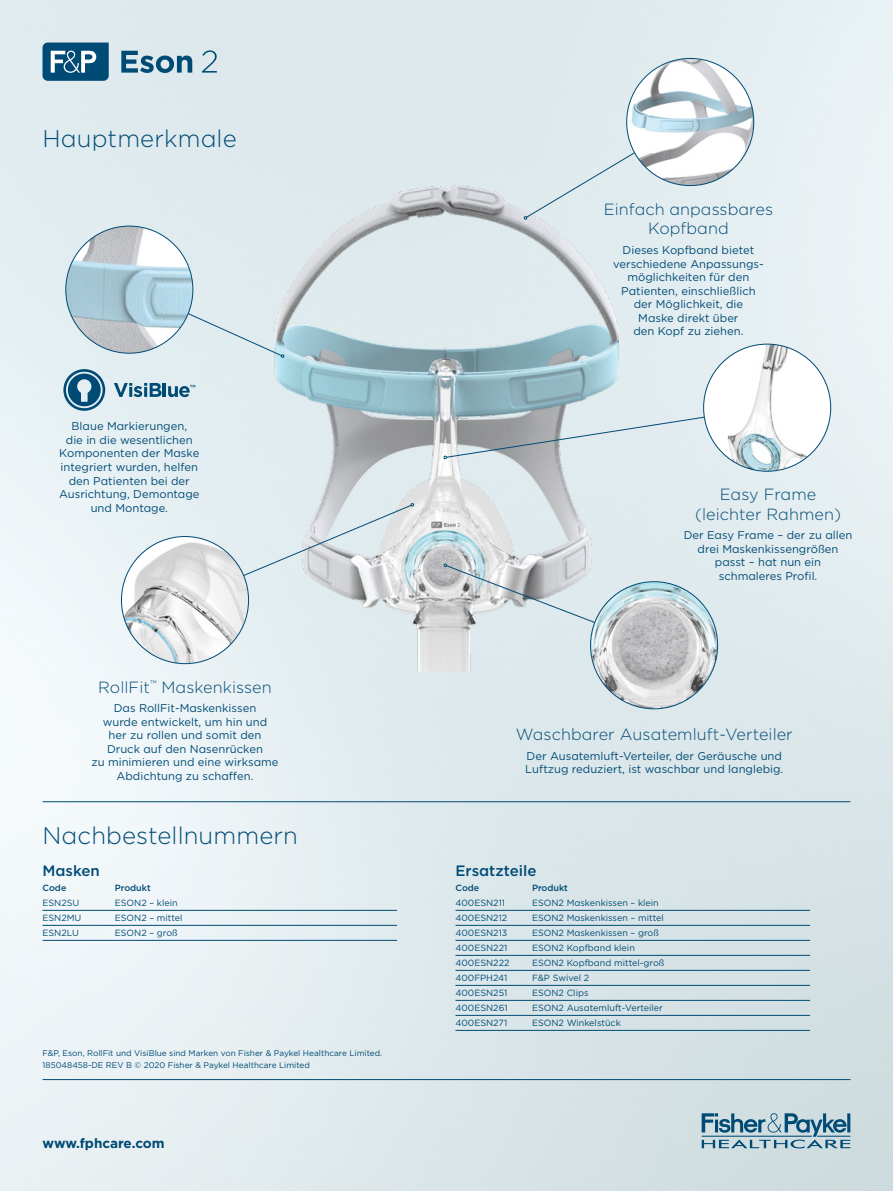
<style>
.page{position:relative;width:893px;height:1191px;background:#fff}
.page>*{position:absolute;margin:0;border:0;box-sizing:border-box;transform-origin:0 0}
.t1{font:300 24px "Gotham";letter-spacing:.005em;color:#004b75}
.t2{font:300 16.2px/19.5px "Gotham";letter-spacing:.005em;color:#004b75;text-align:center}
.t3{font:500 15px "Gotham";color:#004b75}
.t4{font:700 13.5px "Gotham";color:#004b75}
.t5{font:11.25px/13.5px "Gotham";color:#004b75;text-align:center}
.t6{font:9px "Gotham";color:#004b75}
.t7{font:500 9px "Gotham";color:#004b75}
.t8{font:8.25px/12px "Gotham";color:#004b75}
</style>
<div class="page">
<img style="left:0;top:0;width:893px;height:1191px">
<hr style="left:43px;top:801px;width:807px;height:1px;background:#004b75">
<hr style="left:43px;top:1079px;width:807px;height:1px;background:#004b75">
<hr style="left:43px;top:910px;width:354px;height:1px;background:#004b75">
<hr style="left:43px;top:925px;width:354px;height:1px;background:#004b75">
<hr style="left:43px;top:940px;width:354px;height:1px;background:#004b75">
<hr style="left:455px;top:910px;width:355px;height:1px;background:#004b75">
<hr style="left:455px;top:925px;width:355px;height:1px;background:#004b75">
<hr style="left:455px;top:940px;width:355px;height:1px;background:#004b75">
<hr style="left:455px;top:955px;width:355px;height:1px;background:#004b75">
<hr style="left:455px;top:970px;width:355px;height:1px;background:#004b75">
<hr style="left:455px;top:985px;width:355px;height:1px;background:#004b75">
<hr style="left:455px;top:1000px;width:355px;height:1px;background:#004b75">
<hr style="left:455px;top:1015px;width:355px;height:1px;background:#004b75">
<hr style="left:455px;top:1030px;width:355px;height:1px;background:#004b75">
<svg style="left:702px;top:1113px;width:148px;height:35px;background:#8aacbc"></svg>
<svg style="left:43px;top:43px;width:174px;height:38px;background:#7ea5b9"></svg>
<img style="left:275px;top:185px;width:343px;height:486px">
<div style="left:524px;top:121px;width:163px;height:98px;background:#dfebee"></div>
<img style="left:627px;top:58px;width:127px;height:127px;border-radius:64px">
<svg style="left:444px;top:563px;width:211px;height:83px;background:#d0d8db"></svg>
<img style="left:590px;top:581px;width:128px;height:128px;border-radius:64px">
<svg style="left:444px;top:407px;width:283px;height:52px;background:#c3cdd1"></svg>
<div style="left:704px;top:344px;width:127px;height:127px;background:#fff;border-radius:50%"></div>
<img style="left:727px;top:344px;width:80px;height:127px">
<svg style="left:184px;top:503px;width:230px;height:98px;background:#dae2e6"></svg>
<img style="left:121px;top:542px;width:128px;height:121px">
<svg style="left:114px;top:383px;width:47px;height:14px"></svg>
<hr style="left:163px;top:383px;width:3px;height:14px;background:#004b75">
<svg style="left:168px;top:385px;width:27px;height:12px"></svg>
<svg style="left:63px;top:369px;width:42px;height:42px;background:#6996af"></svg>
<svg style="left:129px;top:286px;width:155px;height:72px;background:#d9e6ea"></svg>
<img style="left:66px;top:226px;width:127px;height:127px;border-radius:64px">
<h1 class="t1" style="left:43px;top:123px;width:196px">Hauptmerkmale</h1>
<p class="t5" style="left:59px;top:419px;width:142px">Blaue Markierungen,<br>die in die wesentlichen<br>Komponenten der Maske integriert wurden, helfen den Patienten bei der<br>Ausrichtung, Demontage und Montage.</p>
<h2 class="t2" style="left:98px;top:676px;width:175px">RollFit<sup>™</sup> Maskenkissen</h2>
<p class="t5" style="left:91px;top:701px;width:189px">Das RollFit-Maskenkissen<br>wurde entwickelt, um hin und<br>her zu rollen und somit den<br>Druck auf den Nasenrücken<br>zu minimieren und eine wirksame<br>Abdichtung zu schaffen.</p>
<h1 class="t1" style="left:43px;top:820px;width:257px">Nachbestellnummern</h1>
<h3 class="t3" style="left:43px;top:861px;width:59px">Masken</h3>
<p class="t7" style="left:43px;top:882px;width:25px">Code</p>
<p class="t7" style="left:115px;top:882px;width:37px">Produkt</p>
<p class="t6" style="left:43px;top:897px;width:38px">ESN2SU</p>
<p class="t6" style="left:115px;top:897px;width:64px">ESON2 – klein</p>
<p class="t6" style="left:43px;top:912px;width:40px">ESN2MU</p>
<p class="t6" style="left:115px;top:912px;width:69px">ESON2 – mittel</p>
<p class="t6" style="left:43px;top:927px;width:38px">ESN2LU</p>
<p class="t6" style="left:115px;top:927px;width:64px">ESON2 – groß</p>
<p class="t8" style="left:43px;top:1046px;width:341px">F&amp;P, Eson, RollFit und VisiBlue sind Marken von Fisher &amp; Paykel Healthcare Limited.<br>185048458-DE REV B © 2020 Fisher &amp; Paykel Healthcare Limited</p>
<p class="t4" style="left:43px;top:1134px;width:124px">www.fphcare.com</p>
<h2 class="t2" style="left:604px;top:199px;width:171px">Einfach anpassbares<br>Kopfband</h2>
<p class="t5" style="left:613px;top:243px;width:152px">Dieses Kopfband bietet verschiedene Anpassungs&shy;möglichkeiten für den<br>Patienten, einschließlich der Möglichkeit, die<br>Maske direkt über<br>den Kopf zu ziehen.</p>
<h2 class="t2" style="left:695px;top:484px;width:148px">Easy Frame (leichter Rahmen)</h2>
<p class="t5" style="left:684px;top:528px;width:170px">Der Easy Frame – der zu allen drei Maskenkissengrößen passt – hat nun ein schmaleres Profil.</p>
<h2 class="t2" style="left:516px;top:724px;width:278px">Waschbarer Ausatemluft-Verteiler</h2>
<p class="t5" style="left:525px;top:748px;width:260px;text-align:left">Der Ausatemluft-Verteiler, der Geräusche und<br>Luftzug reduziert, ist waschbar und langlebig.</p>
<h3 class="t3" style="left:455px;top:861px;width:82px">Ersatzteile</h3>
<p class="t7" style="left:455px;top:882px;width:25px">Code</p>
<p class="t7" style="left:532px;top:882px;width:37px">Produkt</p>
<p class="t6" style="left:455px;top:897px;width:51px">400ESN211</p>
<p class="t6" style="left:532px;top:897px;width:128px">ESON2 Maskenkissen – klein</p>
<p class="t6" style="left:455px;top:912px;width:53px">400ESN212</p>
<p class="t6" style="left:532px;top:912px;width:133px">ESON2 Maskenkissen – mittel</p>
<p class="t6" style="left:455px;top:927px;width:53px">400ESN213</p>
<p class="t6" style="left:532px;top:927px;width:128px">ESON2 Maskenkissen – groß</p>
<p class="t6" style="left:455px;top:942px;width:53px">400ESN221</p>
<p class="t6" style="left:532px;top:942px;width:104px">ESON2 Kopfband klein</p>
<p class="t6" style="left:455px;top:957px;width:55px">400ESN222</p>
<p class="t6" style="left:532px;top:957px;width:134px">ESON2 Kopfband mittel-groß</p>
<p class="t6" style="left:455px;top:972px;width:53px">400FPH241</p>
<p class="t6" style="left:532px;top:972px;width:59px">F&amp;P Swivel 2</p>
<p class="t6" style="left:455px;top:987px;width:53px">400ESN251</p>
<p class="t6" style="left:532px;top:987px;width:58px">ESON2 Clips</p>
<p class="t6" style="left:455px;top:1002px;width:54px">400ESN261</p>
<p class="t6" style="left:532px;top:1002px;width:132px">ESON2 Ausatemluft-Verteiler</p>
<p class="t6" style="left:455px;top:1017px;width:53px">400ESN271</p>
<p class="t6" style="left:532px;top:1017px;width:90px">ESON2 Winkelstück</p>
</div>
